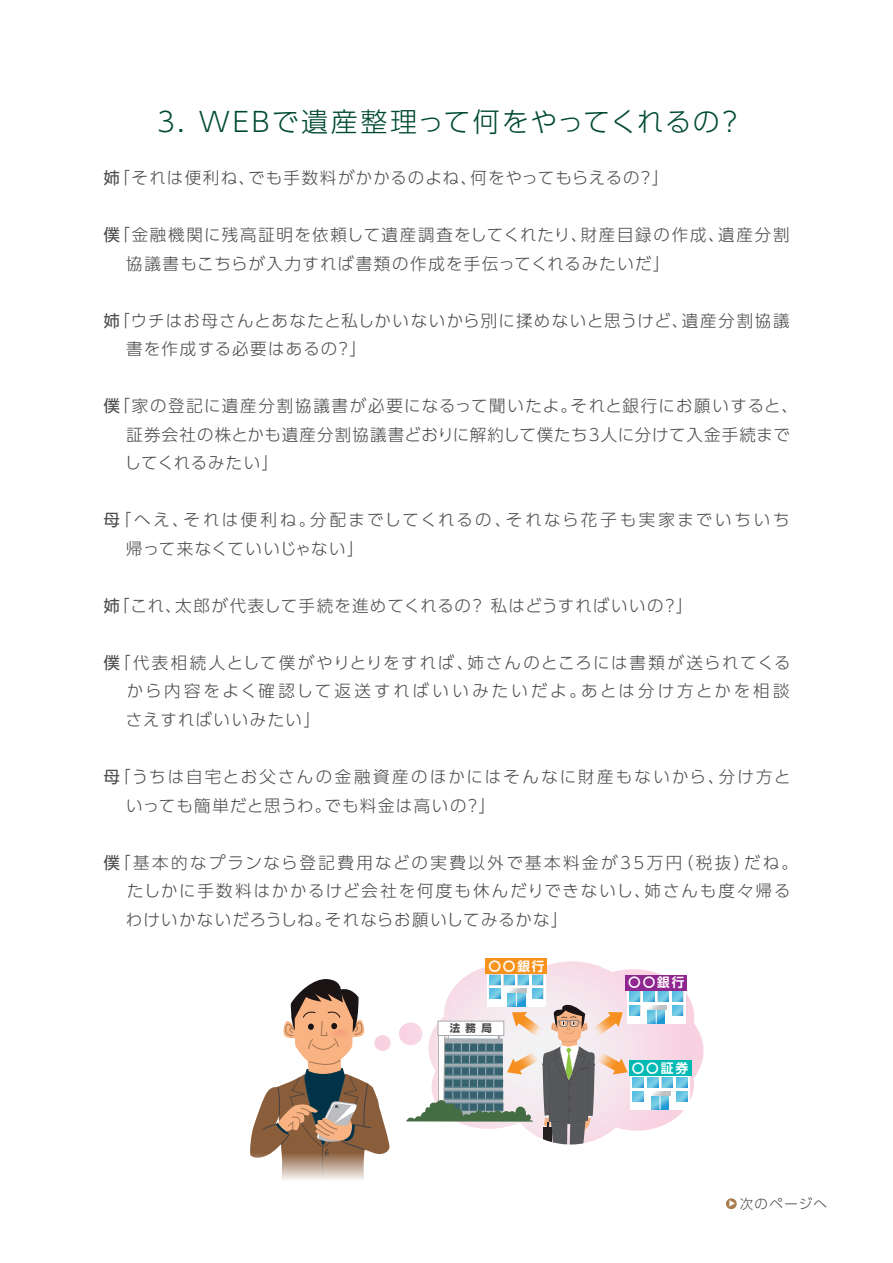
<style>
.page{position:relative;width:893px;height:1263px;background:#fff}
.page>*{position:absolute;margin:0;border:0;box-sizing:border-box;transform-origin:0 0}
.t1{font:300 27px "UD Shin Go Pr 6 N";letter-spacing:.06em;color:#004a33}
.t2{font:300 16.5px/28.5px "UD Shin Go Pr 6 N";letter-spacing:.09em;color:#4b4c4d}
.t3{font:300 16.5px/28.5px "UD Shin Go Pr 6 N";letter-spacing:.11em;color:#4b4c4d}
.t4{font:300 16.5px/28.5px "UD Shin Go Pr 6 N";letter-spacing:.07em;color:#4b4c4d}
.t5{font:300 16.5px/28.5px "UD Shin Go Pr 6 N";letter-spacing:.13em;color:#4b4c4d}
.t6{font:300 16.5px "UD Shin Go Pr 6 N";letter-spacing:.065em;color:#4b4c4d}
.t7{font:300 13.5px "UD Shin Go Pr 6 N";letter-spacing:.1em;color:#4b4c4d}
.t8{font:700 12.6px "UD Shin Go Pr 6 N De";letter-spacing:.15em;color:#fff}
.t9{font:700 10.5px "UD Shin Go Pr 6 N";color:#4b4c4d}
.t10{font:6.75px "Koz Go Pr 6 N";color:#fff}
.s1{font-weight:400}
.s2{font-size:12.9px}
</style>
<div class="page">
<div style="left:726px;top:1198px;width:11px;height:11px;background:#a97b50;border-radius:50%"></div>
<svg style="left:390px;top:961px;width:313px;height:139px"></svg>
<svg style="left:487px;top:973px;width:59px;height:2px"></svg>
<div style="left:486px;top:958px;width:61px;height:15px;background:#f7931d"></div>
<div style="left:630px;top:1076px;width:60px;height:34px;background:linear-gradient(to bottom,#fff,#fff)"></div>
<div style="left:629px;top:1060px;width:62px;height:16px;background:#03b9b4"></div>
<svg style="left:250px;top:979px;width:140px;height:201px"></svg>
<svg style="left:406px;top:975px;width:281px;height:170px"></svg>
<h1 class="t1" style="left:157px;top:100px;width:588px">3. WEBで遺産整理って何をやってくれるの？</h1>
<p class="t6" style="left:103px;top:165px;width:567px"><span class="s1">姉</span>「それは便利ね、でも手数料がかかるのよね、何をやってもらえるの？」</p>
<p class="t2" style="left:126px;top:220px;width:665px;text-indent:-23px"><span class="s1">僕</span>「金融機関に残高証明を依頼して遺産調査をしてくれたり、財産目録の作成、遺産分割協議書もこちらが入力すれば書類の作成を手伝ってくれるみたいだ」</p>
<p class="t2" style="left:126px;top:306px;width:665px;text-indent:-23px"><span class="s1">姉</span>「ウチはお母さんとあなたと私しかいないから別に揉めないと思うけど、遺産分割協議書を作成する必要はあるの？」</p>
<p class="t4" style="left:124px;top:391px;width:675px;text-indent:-21px"><span class="s1">僕</span>「家の登記に遺産分割協議書が必要になるって聞いたよ。それと銀行にお願いすると、証券会社の株とかも遺産分割協議書どおりに解約して僕たち3人に分けて入金手続までしてくれるみたい」</p>
<p class="t5" style="left:126px;top:505px;width:665px;text-indent:-23px"><span class="s1">母</span>「へえ、それは便利ね。分配までしてくれるの、それなら花子も実家までいちいち帰って来なくていいじゃない」</p>
<p class="t4" style="left:103px;top:591px;width:591px"><span class="s1">姉</span>「これ、太郎が代表して手続を進めてくれるの？ 私はどうすればいいの？」</p>
<p class="t2" style="left:126px;top:648px;width:666px;text-align:justify;text-indent:-22px"><span class="s1">僕</span>「代表相続人として僕がやりとりをすれば、姉さんのところには書類が送られてくるから内容をよく確認して返送すればいいみたいだよ。あとは分け方とかを相談さえすればいいみたい」</p>
<p class="t3" style="left:126px;top:762px;width:666px;text-indent:-23px"><span class="s1">母</span>「うちは自宅とお父さんの金融資産のほかにはそんなに財産もないから、分け方といっても簡単だと思うわ。でも料金は高いの？」</p>
<p class="t3" style="left:126px;top:847px;width:673px;text-indent:-23px"><span class="s1">僕</span>「基本的なプランなら登記費用などの実費以外で基本料金が35万円（税抜）だね。たしかに手数料はかかるけど会社を何度も休んだりできないし、姉さんも度々帰るわけいかないだろうしね。それならお願いしてみるかな」</p>
<p class="t8" style="left:488px;top:955px;width:58px">〇〇銀行</p>
<p class="t9" style="left:450px;top:1019px;width:43px">法務局</p>
<p class="t8" style="left:628px;top:972px;width:58px">〇〇銀行</p>
<p class="t8" style="left:632px;top:1058px;width:58px">〇〇<span class="s2">証券</span></p>
<p class="t7" style="left:740px;top:1193px;width:89px">次のページへ</p>
<p class="t10" style="left:736px;top:1200px;width:8px;rotate:90deg">▲</p>
</div>
